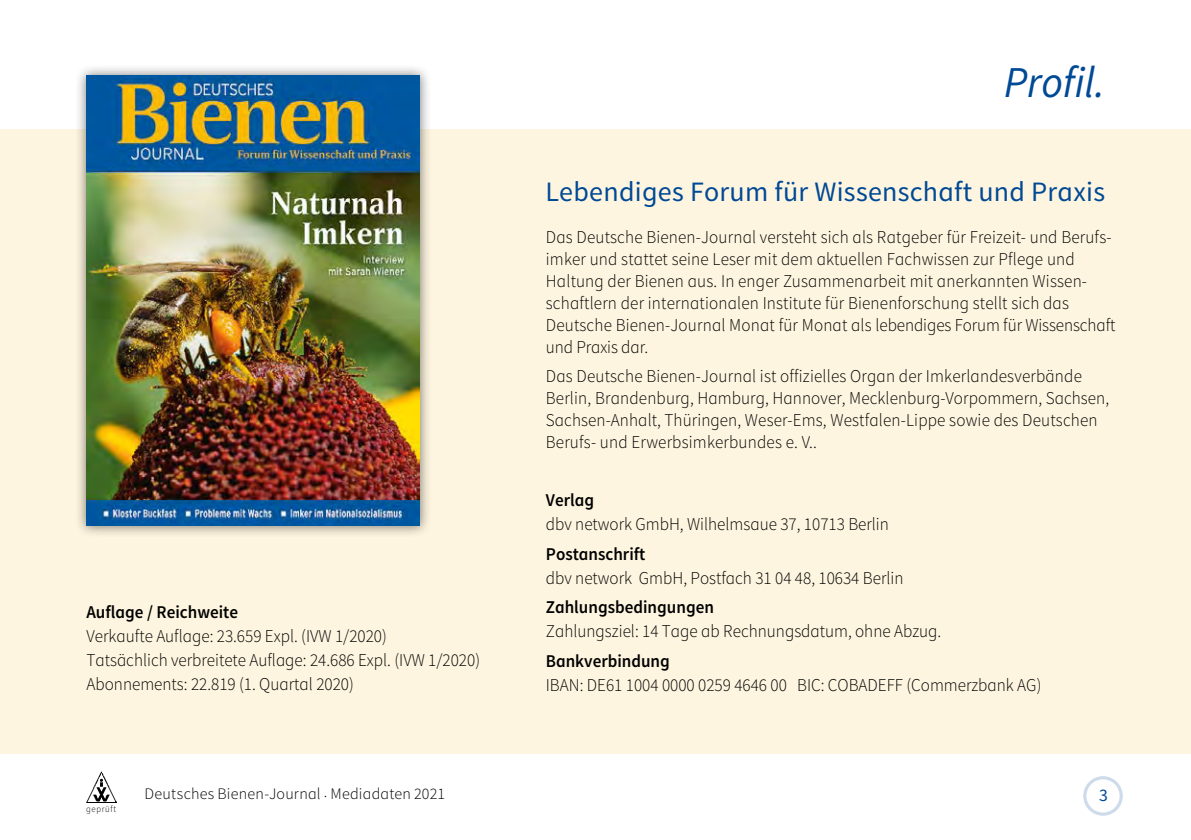
<style>
.page{position:relative;width:1191px;height:840px;background:#fff}
.page>*{position:absolute;margin:0;border:0;box-sizing:border-box;transform-origin:0 0}
.t1{font:italic 44px "MS Source Sans Pro";color:#004994;scale:.95 1}
.t2{font:28px "MS Source Sans Pro";letter-spacing:.01em;color:#004994}
.t3{font:300 18px/22px "MS Source Sans Pro";letter-spacing:.01em;color:#000;scale:.95 1}
.t4{font:600 18px "MS Source Sans Pro";color:#000;scale:.95 1}
.t5{font:17.6px "MS Source Sans Pro";color:#004994}
.t6{font:300 16px "MS Source Sans Pro";letter-spacing:.015em;color:#000}
.t7{font:300 9.2px "MS Source Sans Pro";letter-spacing:.08em;color:#000;scale:.95 1}
</style>
<div class="page">
<div style="left:0;top:129px;width:1191px;height:624px;background:#fef5e0"></div>
<div style="left:1083px;top:775px;width:39px;height:40px;border:3px solid #004994;border-radius:50%"></div>
<div style="left:75px;top:64px;width:356px;height:473px;background:#000;opacity:.5"></div>
<img style="left:86px;top:75px;width:334px;height:450px">
<img style="left:86px;top:771px;width:31px;height:31px">
<h1 class="t1" style="left:1004px;top:55px;width:108px">Profil.</h1>
<h2 class="t2" style="left:545px;top:174px;width:561px">Lebendiges Forum für Wissenschaft und Praxis</h2>
<p class="t4" style="left:86px;top:600px;width:161px">Auflage / Reichweite</p>
<p class="t3" style="left:86px;top:623px;width:416px;line-height:24px">Verkaufte Auflage: 23.659 Expl. (IVW 1/2020)<br>Tatsächlich verbreitete Auflage: 24.686 Expl. (IVW 1/2020)<br>Abonnements: 22.819 (1. Quartal 2020)</p>
<p class="t3" style="left:546px;top:226px;width:601px">Das Deutsche Bienen-Journal versteht sich als Ratgeber für Freizeit- und Berufs&shy;imker und stattet seine Leser mit dem aktuellen Fachwissen zur Pflege und Haltung der Bienen aus. In enger Zusammenarbeit mit anerkannten Wissen&shy;schaftlern der internationalen Institute für Bienenforschung stellt sich das Deutsche Bienen-Journal Monat für Monat als lebendiges Forum für Wissenschaft und Praxis dar.</p>
<p class="t3" style="left:546px;top:364px;width:594px">Das Deutsche Bienen-Journal ist offizielles Organ der Imkerlandesverbände Berlin, Brandenburg, Hamburg, Hannover, Mecklenburg-Vorpommern, Sachsen, Sachsen-Anhalt, Thüringen, Weser-Ems, Westfalen-Lippe sowie des Deutschen Berufs- und Erwerbsimkerbundes e. V..</p>
<p class="t4" style="left:546px;top:488px;width:52px">Verlag</p>
<p class="t3" style="left:546px;top:512px;width:363px">dbv network GmbH, Wilhelmsaue 37, 10713 Berlin</p>
<p class="t4" style="left:546px;top:542px;width:106px">Postanschrift</p>
<p class="t3" style="left:546px;top:566px;width:378px">dbv network GmbH, Postfach 31 04 48, 10634 Berlin</p>
<p class="t4" style="left:546px;top:595px;width:178px">Zahlungsbedingungen</p>
<p class="t3" style="left:546px;top:620px;width:418px">Zahlungsziel: 14 Tage ab Rechnungsdatum, ohne Abzug.</p>
<p class="t4" style="left:546px;top:649px;width:132px">Bankverbindung</p>
<p class="t3" style="left:546px;top:673px;width:523px">IBAN: DE61 1004 0000 0259 4646 00 BIC: COBADEFF (Commerzbank AG)</p>
<p class="t7" style="left:86px;top:802px;width:33px">geprüft</p>
<p class="t6" style="left:145px;top:783px;width:302px">Deutsches Bienen-Journal . Mediadaten 2021</p>
<p class="t5" style="left:1099px;top:784px;width:10px">3</p>
</div>
